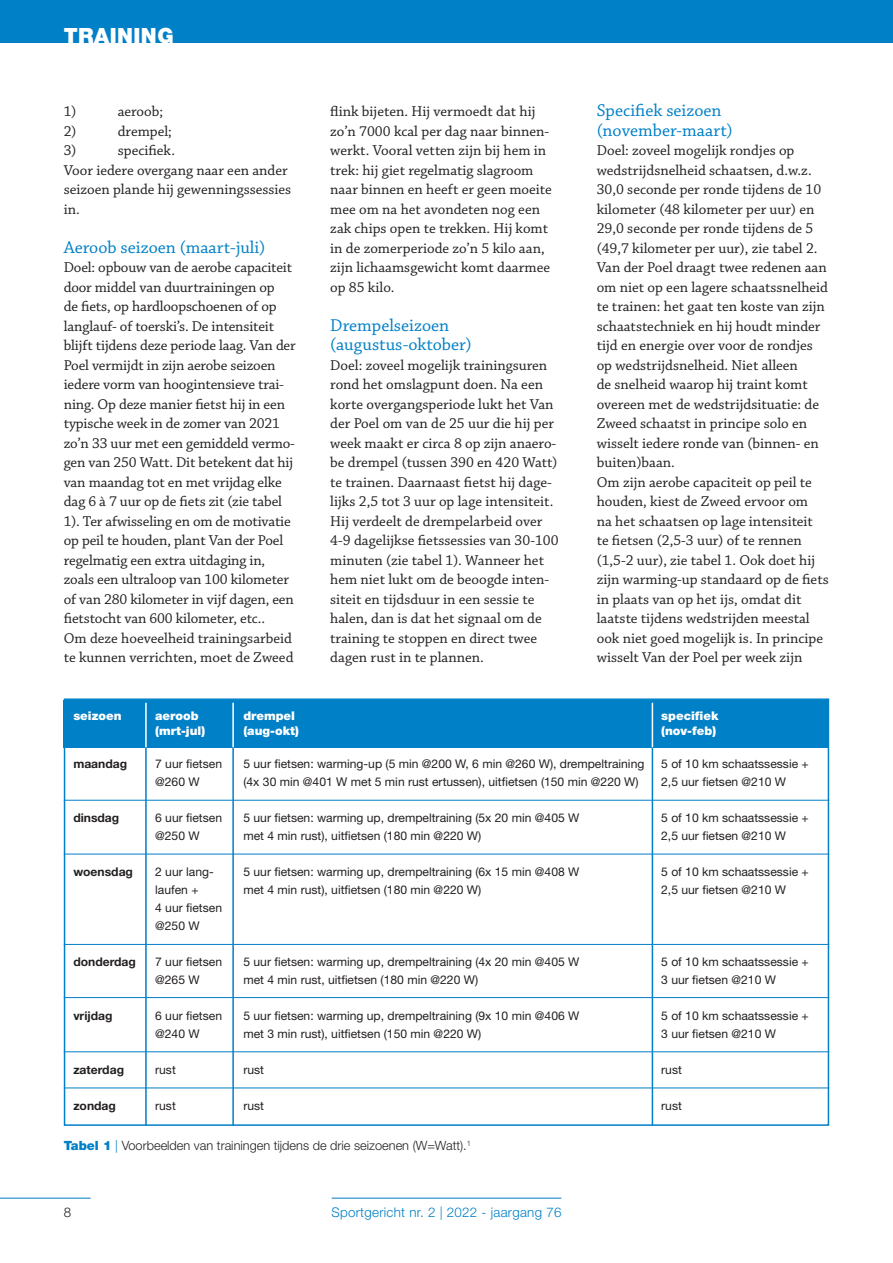
<style>
.page{position:relative;width:893px;height:1263px;background:#fff}
.page>*{position:absolute;margin:0;border:0;box-sizing:border-box;transform-origin:0 0}
.t1{font:900 21px "Helvetica Neue LT Std";letter-spacing:.02em;color:#fff}
.t2{font:18px/19.5px "Chaparral Pro";color:#0080c7}
.t3{font:15px/19.5px "Chaparral Pro";color:#231f20}
.t4{font:300 13.35px "Helvetica Neue LT Std";letter-spacing:.02em;color:#0080c7}
.t5{font:300 13.35px "Helvetica Neue LT Std";color:#231f20}
._00_-_Fotobijschrift{font:300 12.75px "Helvetica Neue LT Std";color:#231f20}
.t6{font:12px/18px "Helvetica Neue LT Std";color:#231f20}
.t7{font:900 12px/15px "Helvetica Neue LT Std";color:#fff}
.t8{font:700 12px "Helvetica Neue LT Std";color:#231f20}
.s1{font-weight:900;color:#0080c7}
.s2{color:#0080c7}
</style>
<div class="page">
<div style="left:0;top:0;width:893px;height:43px;background:#0080c7"></div>
<hr style="left:0;top:1198px;width:91px;height:1px;background:#0080c7">
<hr style="left:332px;top:1198px;width:229px;height:1px;background:#0080c7">
<div style="left:64px;top:700px;width:765px;height:47px;background:#0080c7"></div>
<div style="left:64px;top:698px;width:765px;height:428px;border:2px solid #0080c7"></div>
<hr style="left:145px;top:732px;width:2px;height:394px;background:#0080c7">
<hr style="left:64px;top:800px;width:765px;height:1px;background:#0080c7">
<hr style="left:64px;top:854px;width:765px;height:1px;background:#0080c7">
<hr style="left:64px;top:944px;width:765px;height:1px;background:#0080c7">
<hr style="left:64px;top:997px;width:765px;height:1px;background:#0080c7">
<hr style="left:64px;top:1051px;width:765px;height:1px;background:#0080c7">
<hr style="left:64px;top:1087px;width:765px;height:1px;background:#0080c7">
<hr style="left:232px;top:732px;width:2px;height:394px;background:#0080c7">
<hr style="left:652px;top:732px;width:1px;height:394px;background:#0080c7">
<hr style="left:145px;top:703px;width:2px;height:44px;background:#fff">
<hr style="left:232px;top:703px;width:2px;height:44px;background:#fff">
<hr style="left:652px;top:703px;width:1px;height:44px;background:#fff">
<p class="t1" style="left:64px;top:23px;width:111px">TRAINING</p>
<p class="t3" style="left:64px;top:102px;width:14px">1)</p>
<p class="t3" style="left:118px;top:102px;width:47px">aeroob;</p>
<p class="t3" style="left:64px;top:122px;width:14px">2)</p>
<p class="t3" style="left:118px;top:122px;width:56px">drempel;</p>
<p class="t3" style="left:64px;top:141px;width:14px">3)</p>
<p class="t3" style="left:118px;top:141px;width:59px">specifiek.</p>
<p class="t3" style="left:64px;top:161px;width:229px">Voor iedere overgang naar een ander seizoen plande hij gewenningssessies in.</p>
<p class="t2" style="left:64px;top:238px;width:203px">Aeroob seizoen (maart-juli)</p>
<p class="t3" style="left:64px;top:258px;width:234px">Doel: opbouw van de aerobe capaciteit door middel van duurtrainingen op<br>de fiets, op hardloopschoenen of op langlauf- of toerski’s. De intensiteit blijft tijdens deze periode laag. Van der Poel vermijdt in zijn aerobe seizoen iedere vorm van hoogintensieve trai&shy;ning. Op deze manier fietst hij in een typische week in de zomer van 2021 zo’n 33 uur met een gemiddeld vermo&shy;gen van 250 Watt. Dit betekent dat hij van maandag tot en met vrijdag elke dag 6 à 7 uur op de fiets zit (zie tabel 1). Ter afwisseling en om de motivatie op peil te houden, plant Van der Poel regelmatig een extra uitdaging in, zoals een ultraloop van 100 kilometer of van 280 kilometer in vijf dagen, een fietstocht van 600 kilometer, etc..</p>
<p class="t3" style="left:64px;top:629px;width:231px">Om deze hoeveelheid trainingsarbeid te kunnen verrichten, moet de Zweed</p>
<p class="t3" style="left:330px;top:102px;width:223px">flink bijeten. Hij vermoedt dat hij zo’n 7000 kcal per dag naar binnen&shy;werkt. Vooral vetten zijn bij hem in trek: hij giet regelmatig slagroom naar binnen en heeft er geen moeite mee om na het avondeten nog een zak chips open te trekken. Hij komt in de zomerperiode zo’n 5 kilo aan, zijn lichaamsgewicht komt daarmee op 85 kilo.</p>
<p class="t2" style="left:330px;top:316px;width:143px">Drempelseizoen (augustus-oktober)</p>
<p class="t3" style="left:330px;top:356px;width:230px">Doel: zoveel mogelijk trainingsuren rond het omslagpunt doen. Na een korte overgangsperiode lukt het Van der Poel om van de 25 uur die hij per week maakt er circa 8 op zijn anaero&shy;be drempel (tussen 390 en 420 Watt) te trainen. Daarnaast fietst hij dage&shy;lijks 2,5 tot 3 uur op lage intensiteit.<br>Hij verdeelt de drempelarbeid over 4-9 dagelijkse fietssessies van 30-100 minuten (zie tabel 1). Wanneer het hem niet lukt om de beoogde inten&shy;siteit en tijdsduur in een sessie te halen, dan is dat het signaal om de training te stoppen en direct twee dagen rust in te plannen.</p>
<p class="t2" style="left:597px;top:102px;width:138px">Specifiek seizoen (november-maart)</p>
<p class="t3" style="left:597px;top:141px;width:233px">Doel: zoveel mogelijk rondjes op wedstrijdsnelheid schaatsen, d.w.z.<br>30,0 seconde per ronde tijdens de 10 kilometer (48 kilometer per uur) en 29,0 seconde per ronde tijdens de 5 (49,7 kilometer per uur), zie tabel 2.<br>Van der Poel draagt twee redenen aan om niet op een lagere schaatssnelheid te trainen: het gaat ten koste van zijn schaatstechniek en hij houdt minder tijd en energie over voor de rondjes op wedstrijdsnelheid. Niet alleen<br>de snelheid waarop hij traint komt overeen met de wedstrijdsituatie: de Zweed schaatst in principe solo en wisselt iedere ronde van (binnen- en buiten)baan.</p>
<p class="t3" style="left:597px;top:473px;width:233px">Om zijn aerobe capaciteit op peil te houden, kiest de Zweed ervoor om<br>na het schaatsen op lage intensiteit<br>te fietsen (2,5-3 uur) of te rennen (1,5-2 uur), zie tabel 1. Ook doet hij zijn warming-up standaard op de fiets in plaats van op het ijs, omdat dit laatste tijdens wedstrijden meestal ook niet goed mogelijk is. In principe wisselt Van der Poel per week zijn</p>
<p class="t7" style="left:73px;top:708px;width:50px">seizoen</p>
<p class="t8" style="left:73px;top:756px;width:55px">maandag</p>
<p class="t7" style="left:155px;top:708px;width:52px">aeroob (mrt-jul)</p>
<p class="t6" style="left:155px;top:755px;width:68px">7 uur fietsen @260 W</p>
<p class="t6" style="left:155px;top:809px;width:68px">6 uur fietsen @250 W</p>
<p class="t6" style="left:155px;top:863px;width:60px">2 uur lang&shy;laufen +</p>
<p class="t6" style="left:155px;top:899px;width:68px">4 uur fietsen @250 W</p>
<p class="t6" style="left:155px;top:953px;width:68px">7 uur fietsen @265 W</p>
<p class="t6" style="left:155px;top:1007px;width:68px">6 uur fietsen @240 W</p>
<p class="t6" style="left:155px;top:1061px;width:22px">rust</p>
<p class="t6" style="left:155px;top:1097px;width:22px">rust</p>
<p class="t7" style="left:243px;top:708px;width:57px">drempel (aug-okt)</p>
<p class="t6" style="left:243px;top:755px;width:402px">5 uur fietsen: warming-up (5 min @200 W, 6 min @260 W), drempeltraining (4x 30 min @401 W met 5 min rust ertussen), uitfietsen (150 min @220 W)</p>
<p class="t6" style="left:243px;top:809px;width:337px">5 uur fietsen: warming up, drempeltraining (5x 20 min @405 W met 4 min rust), uitfietsen (180 min @220 W)</p>
<p class="t6" style="left:243px;top:863px;width:337px">5 uur fietsen: warming up, drempeltraining (6x 15 min @408 W met 4 min rust), uitfietsen (180 min @220 W)</p>
<p class="t8" style="left:73px;top:810px;width:47px">dinsdag</p>
<p class="t8" style="left:73px;top:864px;width:61px">woensdag</p>
<p class="t6" style="left:243px;top:953px;width:337px">5 uur fietsen: warming up, drempeltraining (4x 20 min @405 W met 4 min rust, uitfietsen (180 min @220 W)</p>
<p class="t6" style="left:243px;top:1007px;width:337px">5 uur fietsen: warming up, drempeltraining (9x 10 min @406 W met 3 min rust), uitfietsen (150 min @220 W)</p>
<p class="t6" style="left:243px;top:1061px;width:22px">rust</p>
<p class="t6" style="left:243px;top:1097px;width:22px">rust</p>
<p class="_00_-_Fotobijschrift" style="left:64px;top:1137px;width:409px"><span class="s1">Tabel 1</span> <span class="s2">|</span> Voorbeelden van trainingen tijdens de drie seizoenen (W=Watt).<sup>1</sup></p>
<p class="t8" style="left:73px;top:954px;width:64px">donderdag</p>
<p class="t8" style="left:73px;top:1008px;width:41px">vrijdag</p>
<p class="t8" style="left:73px;top:1062px;width:52px">zaterdag</p>
<p class="t8" style="left:73px;top:1098px;width:44px">zondag</p>
<p class="t7" style="left:661px;top:708px;width:59px">specifiek (nov-feb)</p>
<p class="t6" style="left:661px;top:755px;width:149px">5 of 10 km schaatssessie +<br>2,5 uur fietsen @210 W</p>
<p class="t6" style="left:661px;top:809px;width:149px">5 of 10 km schaatssessie +<br>2,5 uur fietsen @210 W</p>
<p class="t6" style="left:661px;top:863px;width:149px">5 of 10 km schaatssessie +<br>2,5 uur fietsen @210 W</p>
<p class="t6" style="left:661px;top:953px;width:149px">5 of 10 km schaatssessie +<br>3 uur fietsen @210 W</p>
<p class="t6" style="left:661px;top:1007px;width:149px">5 of 10 km schaatssessie +<br>3 uur fietsen @210 W</p>
<p class="t6" style="left:661px;top:1061px;width:22px">rust</p>
<p class="t6" style="left:661px;top:1097px;width:22px">rust</p>
<p class="t5" style="left:64px;top:1204px;width:9px">8</p>
<p class="t4" style="left:331px;top:1204px;width:232px">Sportgericht nr. 2 | 2022 - jaargang 76</p>
</div>
